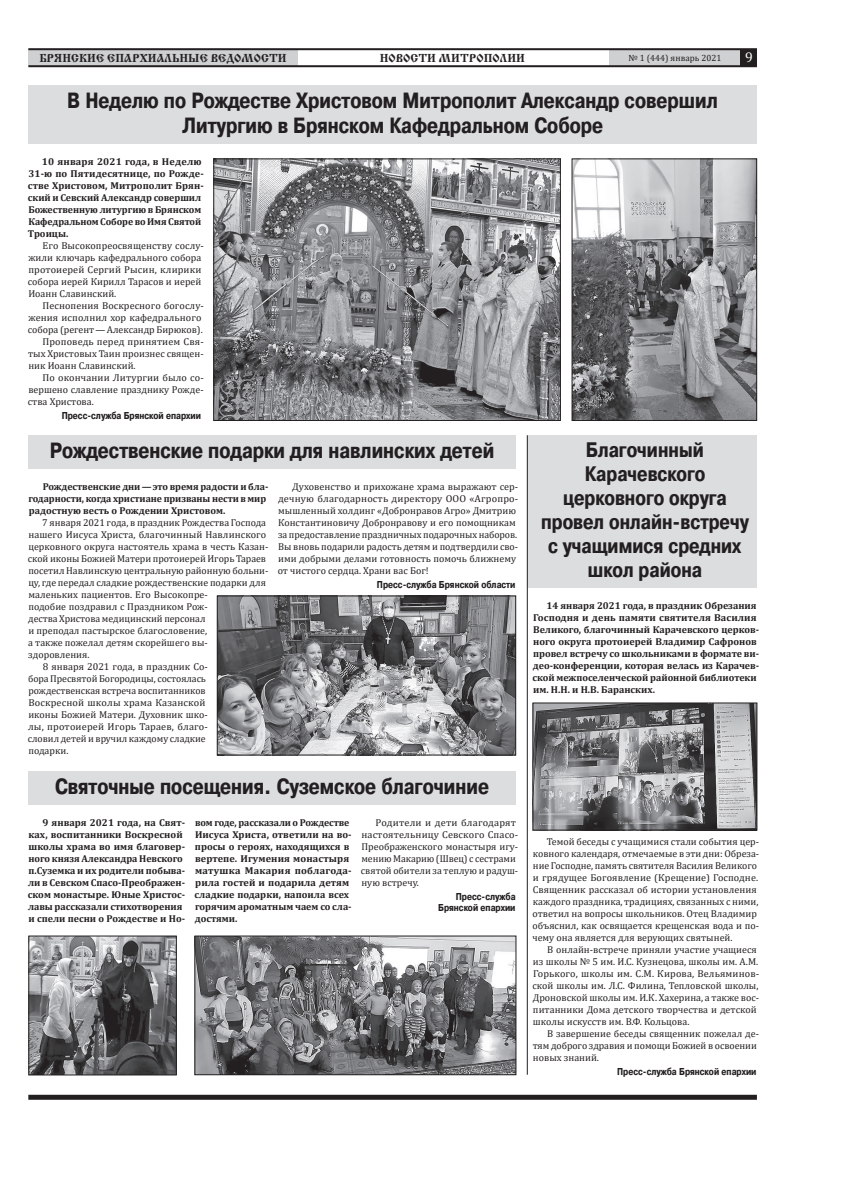
<style>
.page{position:relative;width:842px;height:1191px;background:#fff}
.page>*{position:absolute;margin:0;border:0;box-sizing:border-box;transform-origin:0 0}
.t1{font:700 22px/25px "Pragmatica Cond C";color:#231f20;text-align:center}
.t2{font:700 21px/24px "Pragmatica Cond C";color:#231f20;text-align:center}
.t3{font:14px "Cambria";color:#fff}
.t4{font:12px "Cyrillic Old";color:#231f20}
.t5{font:10px/12px "Cambria";color:#231f20}
.t6{font:700 10px/12px "Cambria";color:#231f20}
.t7{font:700 10px/11px "Pragmatica Cond C";color:#231f20;text-align:right}
.t8{font:9px "Cambria";color:#231f20}
</style>
<div class="page">
<div style="left:609px;top:50px;width:132px;height:16px;background:#cfd0d2"></div>
<div style="left:28px;top:49px;width:270px;height:17px;background:#cfd0d2"></div>
<hr style="left:28px;top:48px;width:729px;height:2px;background:#231f20">
<hr style="left:28px;top:65px;width:729px;height:2px;background:#231f20">
<div style="left:741px;top:50px;width:16px;height:16px;background:#231f20"></div>
<div style="left:28px;top:1094px;width:729px;height:5px;background:#231f20"></div>
<div style="left:28px;top:85px;width:729px;height:58px;background:#dcdddf"></div>
<img style="left:215px;top:161px;width:344px;height:258px">
<div style="left:213px;top:159px;width:348px;height:262px;border:1px solid #231f20"></div>
<img style="left:574px;top:161px;width:181px;height:258px">
<div style="left:572px;top:159px;width:185px;height:262px;border:1px solid #231f20"></div>
<div style="left:28px;top:435px;width:488px;height:33px;background:#dcdddf"></div>
<div style="left:28px;top:771px;width:488px;height:34px;background:#dcdddf"></div>
<img style="left:219px;top:598px;width:295px;height:155px">
<div style="left:217px;top:596px;width:299px;height:159px;border:1px solid #231f20"></div>
<img style="left:197px;top:937px;width:317px;height:136px">
<div style="left:195px;top:935px;width:321px;height:140px;border:1px solid #231f20"></div>
<img style="left:31px;top:937px;width:144px;height:136px">
<div style="left:29px;top:935px;width:148px;height:140px;border:1px solid #231f20"></div>
<div style="left:527px;top:435px;width:230px;height:152px;background:#dcdddf"></div>
<img style="left:535px;top:704px;width:220px;height:124px">
<div style="left:533px;top:702px;width:224px;height:128px;border:1px solid #231f20"></div>
<hr style="left:527px;top:435px;width:1px;height:639px;background:#231f20">
<p class="t4" style="left:39px;top:51px;width:249px">БРЯНСКИЕ ЕПАРХИАЛЬНЫЕ ВЕДОМОСТИ</p>
<p class="t4" style="left:380px;top:51px;width:147px">НОВОСТИ МИТРОПОЛИИ</p>
<p class="t8" style="left:628px;top:52px;width:94px">№ 1 (444) январь 2021</p>
<h3 class="t3" style="left:745px;top:49px;width:9px">9</h3>
<h1 class="t1" style="left:67px;top:88px;width:652px">В Неделю по Рождестве Христовом Митрополит Александр совершил<br>Литургию в Брянском Кафедральном Соборе</h1>
<p class="t6" style="left:28px;top:155px;width:177px;text-indent:14px">10 января 2021 года, в Неделю<br>31-ю по Пятидесятнице, по Рожде&shy;стве Христовом, Митрополит Брян&shy;ский и Севский Александр совершил<br>Божественную литургию в Брянском<br>Кафедральном Соборе во Имя Святой<br>Троицы.</p>
<p class="t5" style="left:28px;top:239px;width:177px;text-indent:15px">Его Высокопреосвященству сослу&shy;жили ключарь кафедрального собора протоиерей Сергий Рысин, клирики собора иерей Кирилл Тарасов и иерей<br>Иоанн Славинский.</p>
<p class="t5" style="left:43px;top:299px;width:163px">Песнопения Воскресного богослу-</p>
<p class="t5" style="left:28px;top:311px;width:175px">жения исполнил хор кафедрального</p>
<p class="t5" style="left:28px;top:323px;width:176px">собора (регент—Александр Бирюков).</p>
<p class="t5" style="left:43px;top:335px;width:163px">Проповедь перед принятием Свя-</p>
<p class="t5" style="left:28px;top:347px;width:177px">тых Христовых Таин произнес священ-</p>
<p class="t5" style="left:28px;top:359px;width:109px">ник Иоанн Славинский.</p>
<p class="t5" style="left:43px;top:371px;width:163px">По окончании Литургии было со-</p>
<p class="t5" style="left:28px;top:383px;width:177px">вершено славление празднику Рожде-</p>
<p class="t5" style="left:28px;top:395px;width:67px">ства Христова.</p>
<p class="t7" style="left:62px;top:410px;width:141px">Пресс-служба Брянской епархии</p>
<h1 class="t1" style="left:50px;top:438px;width:446px">Рождественские подарки для навлинских детей</h1>
<p class="t6" style="left:28px;top:480px;width:241px;text-indent:14px">Рождественские дни—это время радости и бла&shy;годарности, когда христиане призваны нести в мир радостную весть о Рождении Христовом.</p>
<p class="t5" style="left:42px;top:516px;width:225px">7 января 2021 года, в праздник Рождества Господа</p>
<p class="t5" style="left:28px;top:528px;width:239px">нашего Иисуса Христа, благочинный Навлинского</p>
<p class="t5" style="left:28px;top:540px;width:242px">церковного округа настоятель храма в честь Казан-</p>
<p class="t5" style="left:28px;top:552px;width:240px">ской иконы Божией Матери протоиерей Игорь Тараев</p>
<p class="t5" style="left:28px;top:564px;width:241px">посетил Навлинскую центральную районную больни-</p>
<p class="t5" style="left:28px;top:576px;width:239px">цу, где передал сладкие рождественские подарки для</p>
<p class="t5" style="left:28px;top:588px;width:181px">маленьких пациентов. Его Высокопре-</p>
<p class="t5" style="left:28px;top:600px;width:181px">подобие поздравил с Праздником Рож-</p>
<p class="t5" style="left:28px;top:612px;width:179px">дества Христова медицинский персонал</p>
<p class="t5" style="left:28px;top:624px;width:180px">и преподал пастырское благословение,</p>
<p class="t5" style="left:28px;top:636px;width:181px">а также пожелал детям скорейшего вы-</p>
<p class="t5" style="left:28px;top:648px;width:63px">здоровления.</p>
<p class="t5" style="left:43px;top:660px;width:167px">8 января 2021 года, в праздник Со-</p>
<p class="t5" style="left:28px;top:672px;width:179px">бора Пресвятой Богородицы, состоялась</p>
<p class="t5" style="left:28px;top:684px;width:179px">рождественская встреча воспитанников</p>
<p class="t5" style="left:28px;top:696px;width:179px">Воскресной школы храма Казанской</p>
<p class="t5" style="left:28px;top:708px;width:181px">иконы Божией Матери. Духовник шко-</p>
<p class="t5" style="left:28px;top:720px;width:181px">лы, протоиерей Игорь Тараев, благо-</p>
<p class="t5" style="left:28px;top:732px;width:179px">словил детей и вручил каждому сладкие</p>
<p class="t5" style="left:28px;top:744px;width:42px">подарки.</p>
<h2 class="t2" style="left:541px;top:438px;width:209px">Благочинный<br>Карачевского церковного округа провел онлайн-встречу с учащимися средних школ района</h2>
<p class="t6" style="left:533px;top:599px;width:228px;text-indent:14px">14 января 2021 года, в праздник Обрезания Господня и день памяти святителя Василия Великого, благочинный Карачевского церков&shy;ного округа протоиерей Владимир Сафронов провел встречу со школьниками в формате ви&shy;део-конференции, которая велась из Карачев&shy;ской межпоселенческой районной библиотеки им. Н.Н. и Н.В. Баранских.</p>
<p class="t5" style="left:278px;top:480px;width:242px;text-indent:15px">Духовенство и прихожане храма выражают сер&shy;дечную благодарность директору ООО «Агропро&shy;мышленный холдинг «Добронравов Агро» Дмитрию Константиновичу Добронравову и его помощникам за предоставление праздничных подарочных наборов.<br>Вы вновь подарили радость детям и подтвердили сво&shy;ими добрыми делами готовность помочь ближнему от чистого сердца. Храни вас Бог!</p>
<p class="t7" style="left:377px;top:579px;width:140px">Пресс-служба Брянской области</p>
<h1 class="t1" style="left:55px;top:774px;width:436px">Святочные посещения. Суземское благочиние</h1>
<p class="t6" style="left:28px;top:816px;width:159px;text-indent:14px">9 января 2021 года, на Свят&shy;ках, воспитанники Воскресной школы храма во имя благовер&shy;ного князя Александра Невского п.Суземка и их родители побыва&shy;ли в Севском Спасо-Преображен&shy;ском монастыре. Юные Христос&shy;лавы рассказали стихотворения и спели песни о Рождестве и Но-</p>
<p class="t6" style="left:194px;top:816px;width:159px">вом годе, рассказали о Рождестве<br>Иисуса Христа, ответили на во&shy;просы о героях, находящихся в вертепе. Игумения монастыря матушка Макария поблагода&shy;рила гостей и подарила детям сладкие подарки, напоила всех горячим ароматным чаем со сла&shy;достями.</p>
<p class="t5" style="left:361px;top:816px;width:159px;text-indent:15px">Родители и дети благодарят настоятельницу Севского Спасо-<br>Преображенского монастыря игу&shy;мению Макарию (Швец) с сестрами святой обители за теплую и радуш&shy;ную встречу.</p>
<p class="t7" style="left:438px;top:891px;width:79px">Пресс-служба<br>Брянской епархии</p>
<p class="t5" style="left:532px;top:836px;width:228px;text-indent:14px">Темой беседы с учащимися стали события цер&shy;ковного календаря, отмечаемые в эти дни: Обреза&shy;ние Господне, память святителя Василия Великого и грядущее Богоявление (Крещение) Господне.<br>Священник рассказал об истории установления каждого праздника, традициях, связанных с ними, ответил на вопросы школьников. Отец Владимир объяснил, как освящается крещенская вода и по&shy;чему она является для верующих святыней.</p>
<p class="t5" style="left:532px;top:944px;width:228px;text-indent:15px">В онлайн-встрече приняли участие учащиеся из школы № 5 им. И.С. Кузнецова, школы им. А.М.<br>Горького, школы им. С.М. Кирова, Вельяминов&shy;ской школы им. Л.С. Филина, Тепловской школы, Дроновской школы им. И.К. Хахерина, а также вос&shy;питанники Дома детского творчества и детской школы искусств им. В.Ф. Кольцова.</p>
<p class="t5" style="left:533px;top:1028px;width:228px;text-indent:14px">В завершение беседы священник пожелал де&shy;тям доброго здравия и помощи Божией в освоении новых знаний.</p>
<p class="t7" style="left:617px;top:1066px;width:141px">Пресс-служба Брянской епархии</p>
</div>
